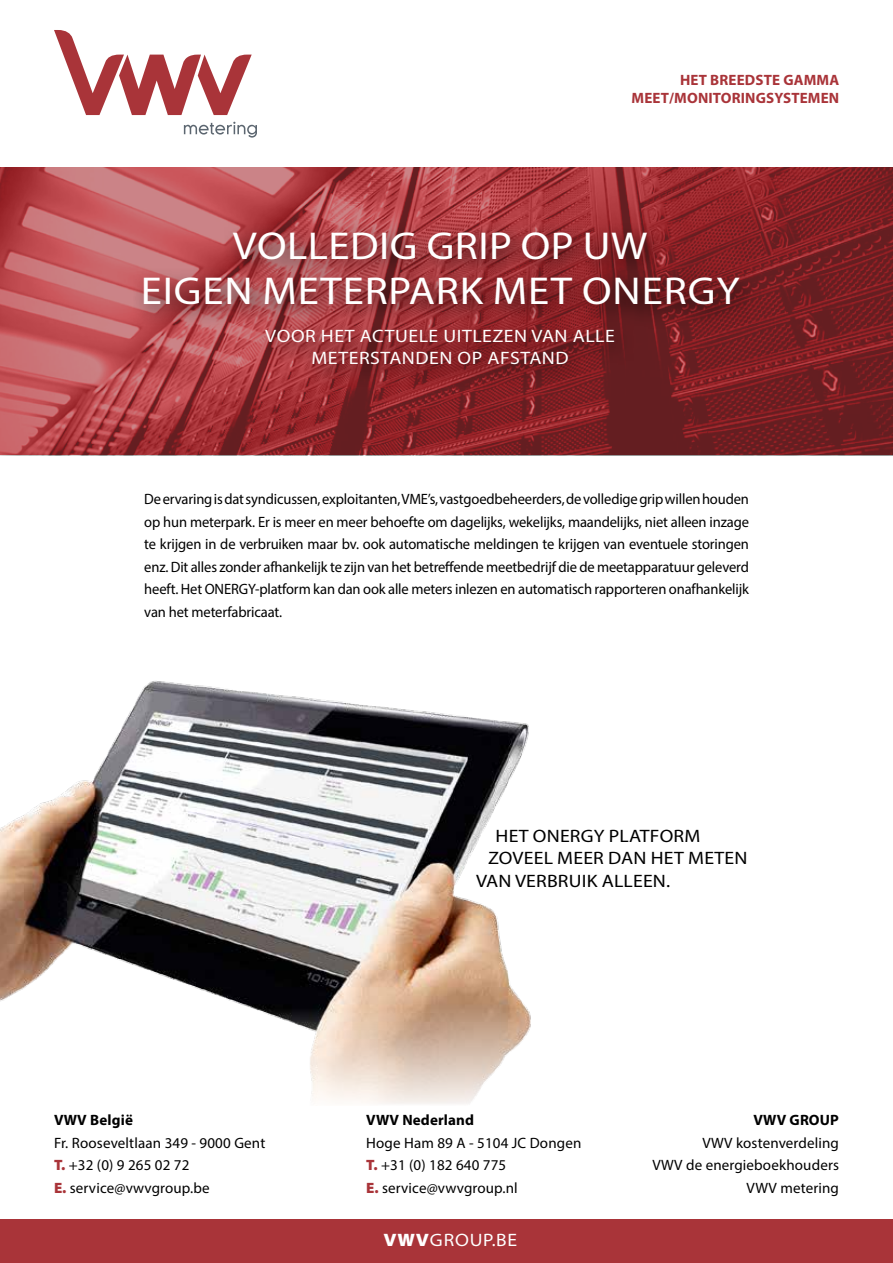
<style>
.page{position:relative;width:893px;height:1263px;background:#fff}
.page>*{position:absolute;margin:0;border:0;box-sizing:border-box;transform-origin:0 0}
.t1{font:39px "Myriad Pro";color:#fff;scale:1.1 1}
.t2{font:18px "Myriad Pro";color:#000;scale:1.1 1}
.t3{font:18px "Myriad Pro";color:#fff;scale:1.1 1}
.t4{font:semi-expanded 18px "Myriad Pro";letter-spacing:.045em;color:#fff}
.t5{font:15px/22.5px "Myriad Pro";letter-spacing:-.01em;color:#000;text-align:justify}
.t6{font:15px/22.5px "Myriad Pro";letter-spacing:.01em;color:#000}
.t7{font:700 15px/18px "Myriad Pro";letter-spacing:.01em;color:#a93439;text-align:right}
.t8{font:700 15px "Myriad Pro";letter-spacing:.01em;color:#000}
.s1{font-weight:900;color:#a93439}
.s2{font-weight:900}
</style>
<div class="page">
<div style="left:0;top:1219px;width:893px;height:44px;background:#a93439"></div>
<svg style="left:184px;top:122px;width:73px;height:16px"></svg>
<svg style="left:54px;top:30px;width:198px;height:85px"></svg>
<img style="left:0;top:168px;width:893px;height:287px">
<div style="left:132px;top:220px;width:630px;height:169px;background:#000;opacity:.75"></div>
<img style="left:0;top:681px;width:531px;height:423px">
<p class="t7" style="left:631px;top:71px;width:209px">HET BREEDSTE GAMMA<br>MEET/MONITORINGSYSTEMEN</p>
<h1 class="t1" style="left:233px;top:222px;width:22px">VOLLEDIG</h1>
<h1 class="t1" style="left:427px;top:222px;width:20px">GRIP</h1>
<h1 class="t1" style="left:521px;top:222px;width:85px">OP UW</h1>
<h1 class="t1" style="left:141px;top:267px;width:21px">EIGEN</h1>
<h1 class="t1" style="left:263px;top:267px;width:23px">METERPAR</h1>
<h1 class="t1" style="left:460px;top:267px;width:55px">K MET</h1>
<h1 class="t1" style="left:582px;top:267px;width:25px">ONERG</h1>
<h1 class="t1" style="left:716px;top:267px;width:23px">Y</h1>
<p class="t3" style="left:265px;top:325px;width:13px">VOOR</p>
<p class="t3" style="left:321px;top:325px;width:11px">HET</p>
<p class="t3" style="left:360px;top:325px;width:12px">ACTUELE</p>
<p class="t3" style="left:443px;top:325px;width:10px">UITLE</p>
<p class="t3" style="left:492px;top:325px;width:48px">ZEN VAN</p>
<p class="t3" style="left:573px;top:325px;width:11px">ALLE</p>
<p class="t3" style="left:312px;top:347px;width:12px">METERSTANDEN</p>
<p class="t3" style="left:458px;top:347px;width:39px">OP AFSTAND</p>
<p class="t5" style="left:144px;top:487px;width:606px">De ervaring is dat syndicussen, exploitanten, VME’s, vastgoedbeheerders, de volledige grip willen houden op hun meterpark. Er is meer en meer behoefte om dagelijks, wekelijks, maandelijks, niet alleen inzage te krijgen in de verbruiken maar bv. ook automatische meldingen te krijgen van eventuele storingen enz. Dit alles zonder afhankelijk te zijn van het betreffende meetbedrijf die de meetapparatuur geleverd heeft. Het ONERG</p>
<p class="t5" style="left:144px;top:577px;width:606px;text-indent:104px">Y-platform kan dan ook alle meters inlezen en automatisch rapporteren onafhankelijk van het meterfabricaat.</p>
<p class="t8" style="left:54px;top:1110px;width:80px">VWV België</p>
<p class="t6" style="left:54px;top:1131px;width:213px">Fr. Rooseveltlaan 349 - 9000 Gent<br><span class="s1">T.</span> +32 (0) 9 265 02 72<br><span class="s1">E.</span> service@vwvgroup.be</p>
<p class="t2" style="left:496px;top:824px;width:11px">HET</p>
<p class="t2" style="left:533px;top:824px;width:12px">ONERG</p>
<p class="t2" style="left:594px;top:824px;width:25px">Y PLATFORM</p>
<p class="t2" style="left:488px;top:847px;width:21px">ZOVEEL</p>
<p class="t2" style="left:557px;top:847px;width:12px">MEER</p>
<p class="t2" style="left:608px;top:847px;width:12px">DAN</p>
<p class="t2" style="left:651px;top:847px;width:11px">HET</p>
<p class="t2" style="left:688px;top:847px;width:12px">METEN</p>
<p class="t2" style="left:476px;top:869px;width:12px">VAN</p>
<p class="t2" style="left:515px;top:869px;width:11px">VERBRUI</p>
<p class="t2" style="left:587px;top:869px;width:25px">K ALLEEN</p>
<p class="t2" style="left:666px;top:869px;width:5px">.</p>
<p class="t8" style="left:366px;top:1110px;width:109px">VWV Nederland</p>
<p class="t6" style="left:366px;top:1131px;width:217px">Hoge Ham 89 A - 5104 JC Dongen<br><span class="s1">T.</span> +31 (0) 182 640 775<br><span class="s1">E.</span> service@vwvgroup.nl</p>
<p class="t4" style="left:383px;top:1230px;width:135px"><span class="s2">VWV</span>GROUP.BE</p>
<p class="t8" style="left:753px;top:1110px;width:87px">VWV GROUP</p>
<p class="t5" style="left:702px;top:1131px;width:12px">VWV</p>
<p class="t5" style="left:736px;top:1131px;width:104px">kostenverdeling</p>
<p class="t5" style="left:652px;top:1153px;width:12px">VWV</p>
<p class="t6" style="left:747px;top:1153px;width:94px;text-indent:-60px">de energieboekhouders<br>VWV</p>
<p class="t5" style="left:780px;top:1176px;width:60px">metering</p>
</div>
